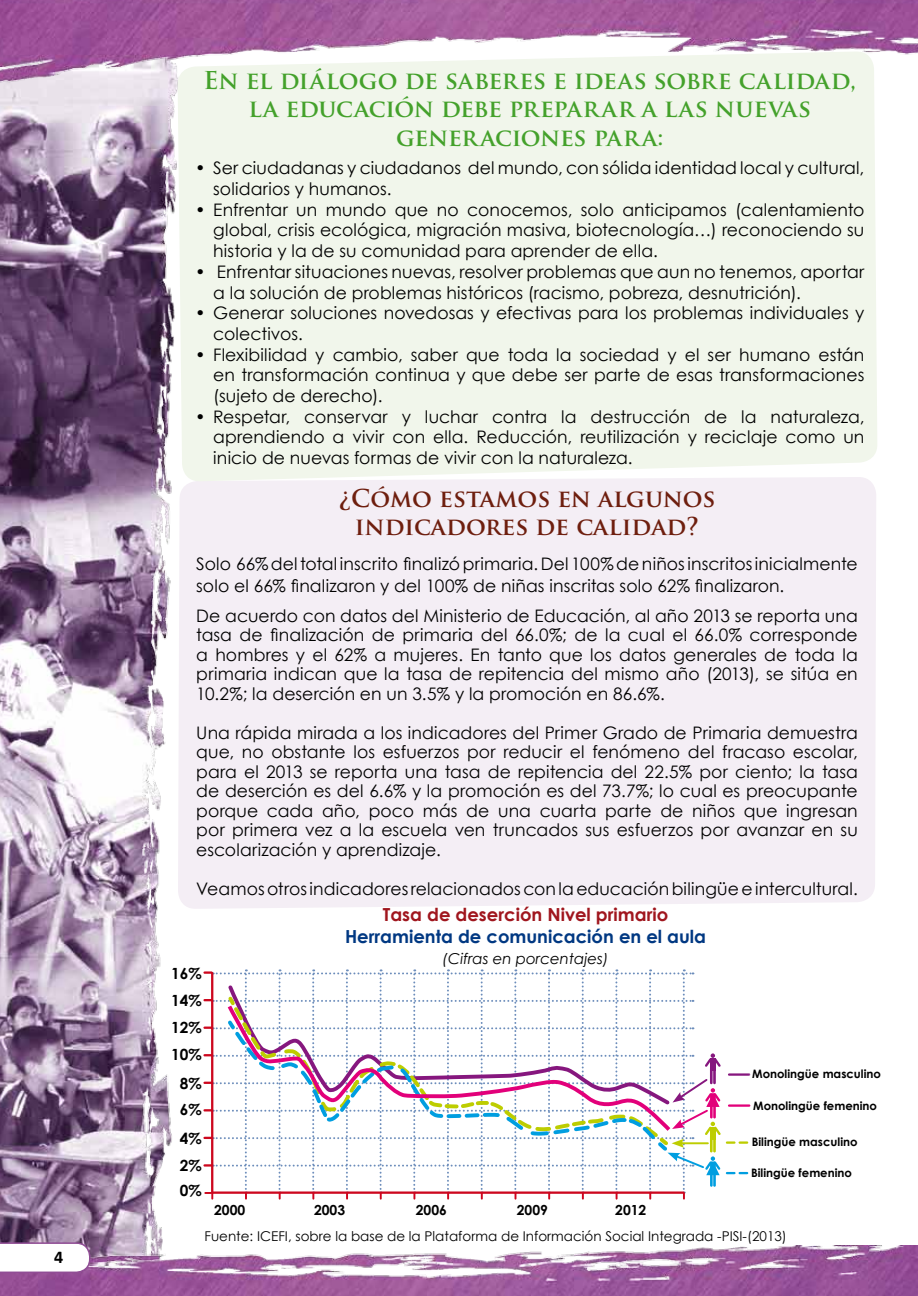
<style>
.page{position:relative;width:918px;height:1296px;background:#fff}
.page>*{position:absolute;margin:0;border:0;box-sizing:border-box;transform-origin:0 0}
.t1{font:700 24px/28.8px "Trajan Pro";letter-spacing:-.01em;color:#44a12b;text-align:center}
.t2{font:700 24px/28.8px "Trajan Pro";color:#6e1e0e;text-align:center}
.t3{font:700 18px "Century Gothic";color:#003882}
.t4{font:700 18px "Century Gothic";color:#a0161e}
.t5{font:700 18px "Calibri";color:#000}
.t6{font:17.25px/19.5px "Century Gothic";letter-spacing:.005em;color:#000;text-align:justify}
.t7{font:700 15.45px/27px "Century Gothic";color:#000}
.t8{font:italic 15px "Century Gothic";color:#000}
.t9{font:700 13.95px "Century Gothic";color:#000}
.t10{font:13.5px "Century Gothic";color:#000}
.t11{font:700 11.7px "Century Gothic";color:#000}
</style>
<div class="page">
<img style="left:0;top:92px;width:177px;height:1153px">
<img style="left:0;top:0;width:918px;height:92px">
<img style="left:0;top:1245px;width:918px;height:51px">
<svg style="left:0;top:1242px;width:91px;height:32px"></svg>
<div style="left:178px;top:482px;width:698px;height:427px;background:#f4eef5"></div>
<hr style="left:729px;top:1104px;width:20px;height:3px;background:#e2007a">
<svg style="left:727px;top:1172px;width:20px;height:2px"></svg>
<svg style="left:205px;top:969px;width:516px;height:230px"></svg>
<hr style="left:729px;top:1073px;width:20px;height:3px;background:#86177e">
<div style="left:748px;top:1064px;width:136px;height:19px;background:#fff"></div>
<svg style="left:727px;top:1141px;width:20px;height:3px"></svg>
<div style="left:177px;top:51px;width:701px;height:431px;background:#f1f6eb"></div>
<p class="t5" style="left:54px;top:1246px;width:11px">4</p>
<h1 class="t1" style="left:204px;top:66px;width:654px">En el diálogo de saberes e ideas sobre calidad, la educación debe preparar a las nuevas generaciones para:</h1>
<p class="t6" style="left:213px;top:157px;width:653px;line-height:20.7px;text-indent:-18px">• Ser ciudadanas y ciudadanos del mundo, con sólida identidad local y cultural, solidarios y humanos.</p>
<p class="t6" style="left:213px;top:199px;width:653px;line-height:20.7px;text-indent:-18px">• Enfrentar un mundo que no conocemos, solo anticipamos (calentamiento global, crisis ecológica, migración masiva, biotecnología…) reconociendo su historia y la de su comunidad para aprender de ella.</p>
<p class="t6" style="left:213px;top:261px;width:653px;line-height:20.7px;text-indent:-18px">• Enfrentar situaciones nuevas, resolver problemas que aun no tenemos, aportar a la solución de problemas históricos (racismo, pobreza, desnutrición).</p>
<p class="t6" style="left:213px;top:302px;width:653px;line-height:20.7px;text-indent:-18px">• Generar soluciones novedosas y efectivas para los problemas individuales y colectivos.</p>
<p class="t6" style="left:213px;top:344px;width:653px;line-height:20.7px;text-indent:-18px">• Flexibilidad y cambio, saber que toda la sociedad y el ser humano están en transformación continua y que debe ser parte de esas transformaciones (sujeto de derecho).</p>
<p class="t6" style="left:213px;top:406px;width:653px;line-height:20.7px;text-indent:-18px">• Respetar, conservar y luchar contra la destrucción de la naturaleza, aprendiendo a vivir con ella. Reducción, reutilización y reciclaje como un inicio de nuevas formas de vivir con la naturaleza.</p>
<h1 class="t2" style="left:339px;top:484px;width:378px">¿Cómo estamos en algunos indicadores de calidad?</h1>
<p class="t6" style="left:196px;top:553px;width:663px;line-height:21.6px">Solo 66% del total inscrito finalizó primaria. Del 100% de niños inscritos inicialmente solo el 66% finalizaron y del 100% de niñas inscritas solo 62% finalizaron.</p>
<p class="t6" style="left:196px;top:605px;width:663px">De acuerdo con datos del Ministerio de Educación, al año 2013 se reporta una tasa de finalización de primaria del 66.0%; de la cual el 66.0% corresponde a hombres y el 62% a mujeres. En tanto que los datos generales de toda la primaria indican que la tasa de repitencia del mismo año (2013), se sitúa en 10.2%; la deserción en un 3.5% y la promoción en 86.6%.</p>
<p class="t6" style="left:196px;top:722px;width:663px">Una rápida mirada a los indicadores del Primer Grado de Primaria demuestra que, no obstante los esfuerzos por reducir el fenómeno del fracaso escolar, para el 2013 se reporta una tasa de repitencia del 22.5% por ciento; la tasa de deserción es del 6.6% y la promoción es del 73.7%; lo cual es preocupante porque cada año, poco más de una cuarta parte de niños que ingresan por primera vez a la escuela ven truncados sus esfuerzos por avanzar en su escolarización y aprendizaje.</p>
<p class="t6" style="left:196px;top:878px;width:663px">Veamos otros indicadores relacionados con la educación bilingüe e intercultural.</p>
<p class="t4" style="left:383px;top:901px;width:287px">Tasa de deserción Nivel primario</p>
<p class="t3" style="left:345px;top:922px;width:363px">Herramienta de comunicación en el aula</p>
<p class="t8" style="left:443px;top:948px;width:167px">(Cifras en porcentajes)</p>
<p class="t7" style="left:171px;top:959px;width:32px;text-align:justify">16% 14% 12% 10%</p>
<p class="t7" style="left:180px;top:1070px;width:23px;line-height:26.2px">8%<br>6%</p>
<p class="t7" style="left:180px;top:1124px;width:23px;line-height:27.6px">4%<br>2%</p>
<p class="t7" style="left:180px;top:1176px;width:23px">0%</p>
<p class="t11" style="left:752px;top:1065px;width:130px">Monolingüe masculino</p>
<p class="t11" style="left:753px;top:1097px;width:125px">Monolingüe femenino</p>
<p class="t11" style="left:752px;top:1133px;width:107px">Bilingüe masculino</p>
<p class="t11" style="left:751px;top:1164px;width:102px">Bilingüe femenino</p>
<p class="t9" style="left:214px;top:1199px;width:33px">2000</p>
<p class="t9" style="left:314px;top:1199px;width:33px">2003</p>
<p class="t9" style="left:416px;top:1199px;width:33px">2006</p>
<p class="t9" style="left:517px;top:1199px;width:33px">2009</p>
<p class="t9" style="left:615px;top:1199px;width:33px">2012</p>
<p class="t10" style="left:205px;top:1226px;width:584px">Fuente: ICEFI, sobre la base de la Plataforma de Información Social Integrada -PISI-(2013)</p>
</div>
